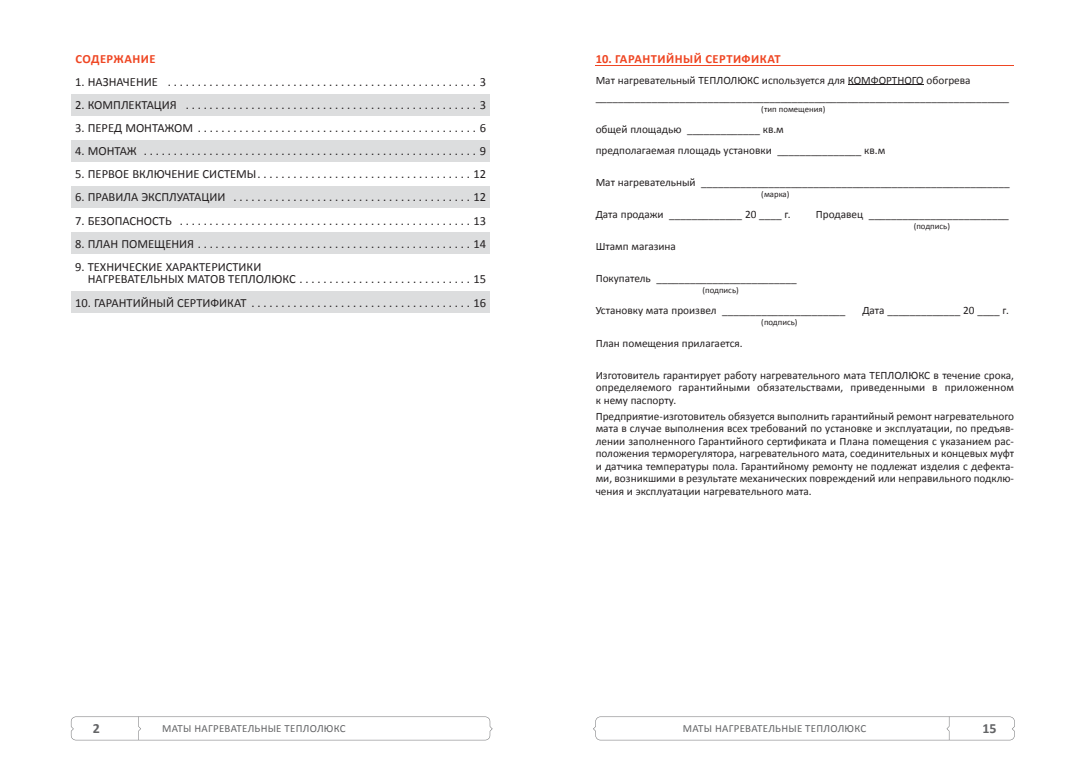
<style>
.page{position:relative;width:1085px;height:780px;background:#fff}
.page>*{position:absolute;margin:0;border:0;box-sizing:border-box;transform-origin:0 0}
.t1{font:700 14px "Calibri";color:#636466}
.t2{font:12.5px/12.5px "Calibri";color:#231f20}
.t3{font:700 12.5px "Calibri";letter-spacing:.04em;color:#ef4623}
.t4{font:11.25px/12.5px "Calibri";color:#231f20}
.t5{font:10.88px "Calibri";letter-spacing:.025em;color:#636466}
.t6{font:8.75px "Calibri";color:#231f20}
</style>
<div class="page">
<svg style="left:71px;top:716px;width:421px;height:24px"></svg>
<div style="left:71px;top:95px;width:418px;height:21px;background:#dcddde"></div>
<div style="left:71px;top:140px;width:418px;height:21px;background:#dcddde"></div>
<div style="left:71px;top:186px;width:418px;height:22px;background:#dcddde"></div>
<div style="left:71px;top:232px;width:418px;height:22px;background:#dcddde"></div>
<div style="left:71px;top:292px;width:418px;height:21px;background:#dcddde"></div>
<svg style="left:593px;top:716px;width:421px;height:24px"></svg>
<hr style="left:595px;top:65px;width:418px;height:1px;background:#ef4623">
<hr style="left:847px;top:84px;width:76px;height:1px;background:#231f20">
<p class="t3" style="left:75px;top:51px;width:82px">СОДЕРЖАНИЕ</p>
<p class="t2" style="left:75px;top:76px;width:412px">1. НАЗНАЧЕНИЕ . . . . . . . . . . . . . . . . . . . . . . . . . . . . . . . . . . . . . . . . . . . . . . . . . . . . 3</p>
<p class="t2" style="left:75px;top:99px;width:412px">2. КОМПЛЕКТАЦИЯ . . . . . . . . . . . . . . . . . . . . . . . . . . . . . . . . . . . . . . . . . . . . . . . . . 3</p>
<p class="t2" style="left:75px;top:122px;width:412px">3. ПЕРЕД МОНТАЖОМ . . . . . . . . . . . . . . . . . . . . . . . . . . . . . . . . . . . . . . . . . . . . . . . 6</p>
<p class="t2" style="left:75px;top:145px;width:412px">4. МОНТАЖ . . . . . . . . . . . . . . . . . . . . . . . . . . . . . . . . . . . . . . . . . . . . . . . . . . . . . . . . 9</p>
<p class="t2" style="left:75px;top:169px;width:412px">5. ПЕРВОЕ ВКЛЮЧЕНИЕ СИСТЕМЫ. . . . . . . . . . . . . . . . . . . . . . . . . . . . . . . . . . . . 12</p>
<p class="t2" style="left:75px;top:192px;width:412px">6. ПРАВИЛА ЭКСПЛУАТАЦИИ . . . . . . . . . . . . . . . . . . . . . . . . . . . . . . . . . . . . . . . . 12</p>
<p class="t2" style="left:75px;top:215px;width:412px">7. БЕЗОПАСНОСТЬ . . . . . . . . . . . . . . . . . . . . . . . . . . . . . . . . . . . . . . . . . . . . . . . . . 13</p>
<p class="t2" style="left:75px;top:238px;width:412px">8. ПЛАН ПОМЕЩЕНИЯ . . . . . . . . . . . . . . . . . . . . . . . . . . . . . . . . . . . . . . . . . . . . . . 14</p>
<p class="t2" style="left:88px;top:261px;width:400px;text-indent:-13px">9. ТЕХНИЧЕСКИЕ ХАРАКТЕРИСТИКИ<br>НАГРЕВАТЕЛЬНЫХ МАТОВ ТЕПЛОЛЮКС . . . . . . . . . . . . . . . . . . . . . . . . . . . . . 15</p>
<p class="t2" style="left:75px;top:297px;width:412px">10. ГАРАНТИЙНЫЙ СЕРТИФИКАТ . . . . . . . . . . . . . . . . . . . . . . . . . . . . . . . . . . . . . 16</p>
<p class="t1" style="left:93px;top:723px;width:9px">2</p>
<p class="t5" style="left:162px;top:721px;width:185px">МАТЫ НАГРЕВАТЕЛЬНЫЕ ТЕПЛОЛЮКС</p>
<p class="t3" style="left:595px;top:54px;width:186px">10. ГАРАНТИЙНЫЙ СЕРТИФИКАТ</p>
<p class="t4" style="left:595px;top:71px;width:415px;line-height:17.5px">Мат нагревательный ТЕПЛОЛЮКС используется для КОМФОРТНОГО обогрева __________________________________________________________________________</p>
<p class="t6" style="left:761px;top:106px;width:66px">(тип помещения)</p>
<p class="t4" style="left:595px;top:118px;width:291px;line-height:21px">общей площадью _____________ кв.м<br>предполагаемая площадь установки _______________ кв.м</p>
<p class="t4" style="left:595px;top:175px;width:415px">Мат нагревательный _______________________________________________________</p>
<p class="t6" style="left:761px;top:191px;width:30px">(марка)</p>
<p class="t4" style="left:595px;top:207px;width:196px">Дата продажи _____________ 20 ____ г.</p>
<p class="t4" style="left:815px;top:207px;width:194px">Продавец _________________________</p>
<p class="t6" style="left:913px;top:223px;width:38px">(подпись)</p>
<p class="t4" style="left:595px;top:240px;width:82px">Штамп магазина</p>
<p class="t4" style="left:595px;top:272px;width:202px">Покупатель _________________________</p>
<p class="t6" style="left:702px;top:287px;width:38px">(подпись)</p>
<p class="t4" style="left:595px;top:304px;width:251px">Установку мата произвел ______________________</p>
<p class="t4" style="left:862px;top:304px;width:148px">Дата _____________ 20 ____ г.</p>
<p class="t6" style="left:761px;top:319px;width:38px">(подпись)</p>
<p class="t4" style="left:595px;top:336px;width:149px">План помещения прилагается.</p>
<p class="t4" style="left:595px;top:368px;width:420px;text-align:justify">Изготовитель гарантирует работу нагревательного мата ТЕПЛОЛЮКС в течение срока, определяемого гарантийными обязательствами, приведенными в приложенном к нему паспорту.</p>
<p class="t4" style="left:595px;top:409px;width:420px;text-align:justify">Предприятие-изготовитель обязуется выполнить гарантийный ремонт нагревательного мата в случае выполнения всех требований по установке и эксплуатации, по предъяв&shy;лении заполненного Гарантийного сертификата и Плана помещения с указанием рас&shy;положения терморегулятора, нагревательного мата, соединительных и концевых муфт и датчика температуры пола. Гарантийному ремонту не подлежат изделия с дефекта&shy;ми, возникшими в результате механических повреждений или неправильного подклю&shy;чения и эксплуатации нагревательного мата.</p>
<p class="t5" style="left:682px;top:721px;width:185px">МАТЫ НАГРЕВАТЕЛЬНЫЕ ТЕПЛОЛЮКС</p>
<p class="t1" style="left:982px;top:723px;width:16px">15</p>
</div>
